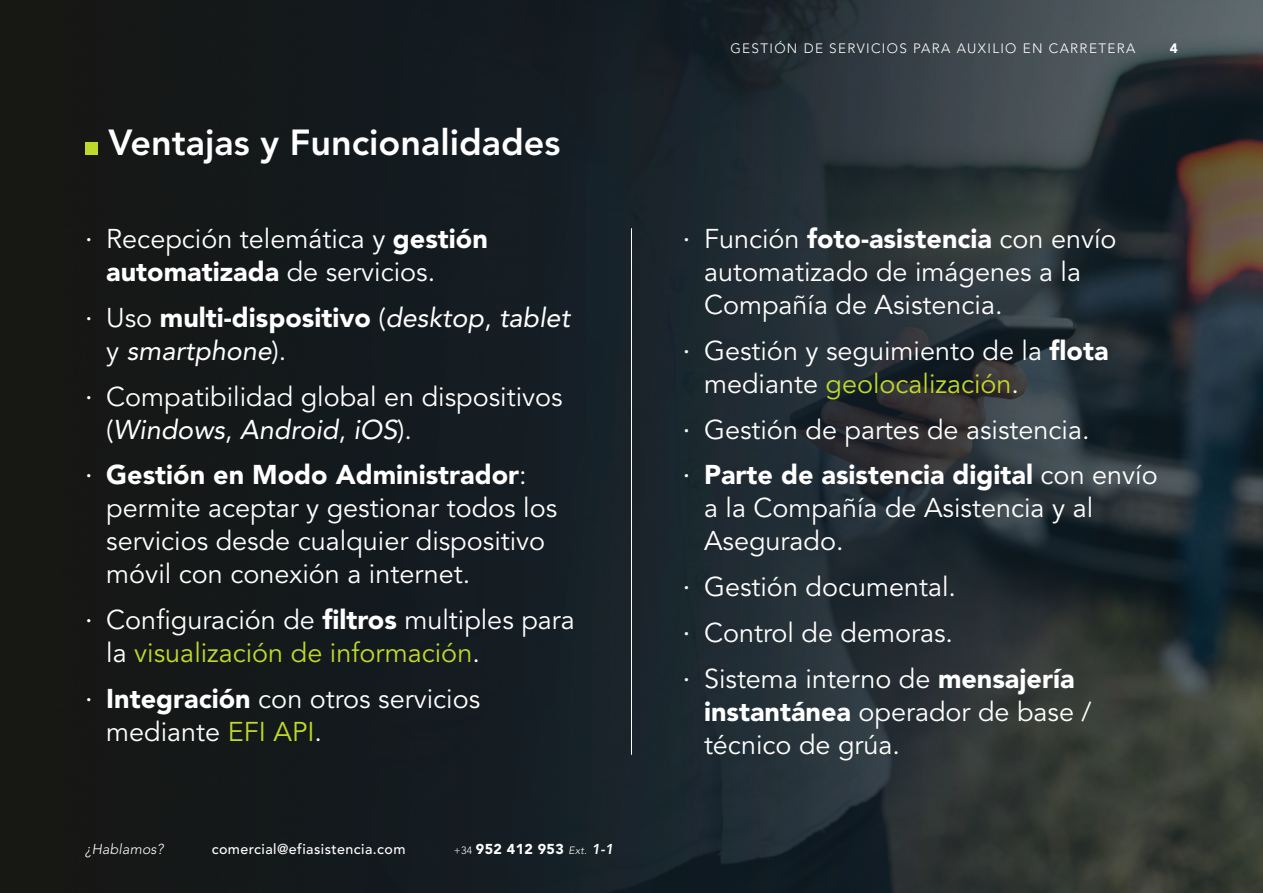
<style>
.page{position:relative;width:1263px;height:893px;background:#fff}
.page>*{position:absolute;margin:0;border:0;box-sizing:border-box;transform-origin:0 0}
.t1{font:800 36px "Avenir LT Std";color:#fff}
.t2{font:27px/33px "Avenir LT Std";color:#fff}
.t3{font:italic 27px/33px "Avenir LT Std";color:#fff}
.t4{font:500 14.25px "Avenir LT Std";letter-spacing:.03em;color:#fff}
.t5{font:900 14.25px "Avenir LT Std";letter-spacing:.025em;color:#fff}
.t6{font:italic 300 14.25px "Avenir LT Std";letter-spacing:.01em;color:#fff}
.t7{font:300 13.5px "Avenir LT Std";letter-spacing:.1em;color:#fff}
.t8{font:900 13.5px "Avenir LT Std";color:#fff}
.s1{font-style:inherit}
.s2{font-weight:900}
.s3{font-style:normal}
.s4{font-weight:900;font-style:normal}
.s5{font-style:italic}
.s6{color:#bfd92b}
.s7{font-weight:300;font-size:10.5px}
.s8{font-weight:300;font-style:italic;font-size:10.5px}
.s9{font-weight:800;font-style:italic}
</style>
<div class="page">
<img style="left:0;top:0;width:1263px;height:893px">
<div style="left:85px;top:142px;width:13px;height:13px;background:#bfd92b"></div>
<hr style="left:631px;top:228px;width:1px;height:527px;background:#fff">
<h1 class="t1" style="left:108px;top:121px;width:454px">Ventajas y Funcionalidades</h1>
<p class="t2" style="left:106px;top:223px;width:383px;text-indent:-21px"><span class="s1">·</span> Recepción telemática y <span class="s2">gestión automatizada</span> de servicios.</p>
<p class="t3" style="left:106px;top:302px;width:465px;text-indent:-21px"><span class="s3">·</span> <span class="s3">Uso</span> <span class="s4">multi-dispositivo</span> <span class="s3">(</span>desktop<span class="s3">,</span> tablet <span class="s3">y</span> smartphone<span class="s3">).</span></p>
<p class="t2" style="left:106px;top:381px;width:458px;text-indent:-21px"><span class="s1">·</span> Compatibilidad global en dispositivos (<span class="s5">Windows</span>, <span class="s5">Android</span>, <span class="s5">iOS</span>).</p>
<p class="t2" style="left:106px;top:459px;width:452px;text-indent:-21px"><span class="s1">·</span> <span class="s2">Gestión en Modo Administrador</span>: permite aceptar y gestionar todos los servicios desde cualquier dispositivo móvil con conexión a internet.</p>
<p class="t2" style="left:106px;top:604px;width:470px;text-indent:-21px"><span class="s1">·</span> Configuración de <span class="s2">filtros</span> multiples para la <span class="s6">visualización de información</span>.</p>
<p class="t2" style="left:106px;top:683px;width:375px;text-indent:-21px"><span class="s1">·</span> <span class="s2">Integración</span> con otros servicios mediante <span class="s6">EFI API</span>.</p>
<p class="t6" style="left:85px;top:841px;width:80px">¿Hablamos?</p>
<p class="t4" style="left:212px;top:841px;width:195px">comercial@efiasistencia.com</p>
<p class="t5" style="left:454px;top:841px;width:161px"><span class="s7">+34</span> 952 412 953 <span class="s8">Ext.</span> <span class="s9">1-1</span></p>
<p class="t7" style="left:730px;top:40px;width:407px">GESTIÓN DE SERVICIOS PARA AUXILIO EN CARRETERA</p>
<p class="t8" style="left:1170px;top:40px;width:9px">4</p>
<p class="t2" style="left:704px;top:223px;width:414px;text-indent:-21px"><span class="s1">·</span> Función <span class="s2">foto-asistencia</span> con envío automatizado de imágenes a la<br>Compañía de Asistencia.</p>
<p class="t2" style="left:704px;top:335px;width:406px;text-indent:-21px"><span class="s1">·</span> Gestión y seguimiento de la <span class="s2">flota </span>mediante <span class="s6">geolocalización</span>.</p>
<p class="t2" style="left:683px;top:407px;width:476px;line-height:45.8px"><span class="s1">·</span> Gestión de partes de asistencia.<br><span class="s1">·</span> <span class="s2">Parte de asistencia digital</span> con envío</p>
<p class="t2" style="left:704px;top:492px;width:391px">a la Compañía de Asistencia y al<br>Asegurado.</p>
<p class="t2" style="left:683px;top:565px;width:393px;line-height:45.8px"><span class="s1">·</span> Gestión documental.<br><span class="s1">·</span> Control de demoras.<br><span class="s1">·</span> Sistema interno de <span class="s2">mensajería</span></p>
<p class="t2" style="left:704px;top:696px;width:389px"><span class="s2">instantánea</span> operador de base / técnico de grúa.</p>
</div>
